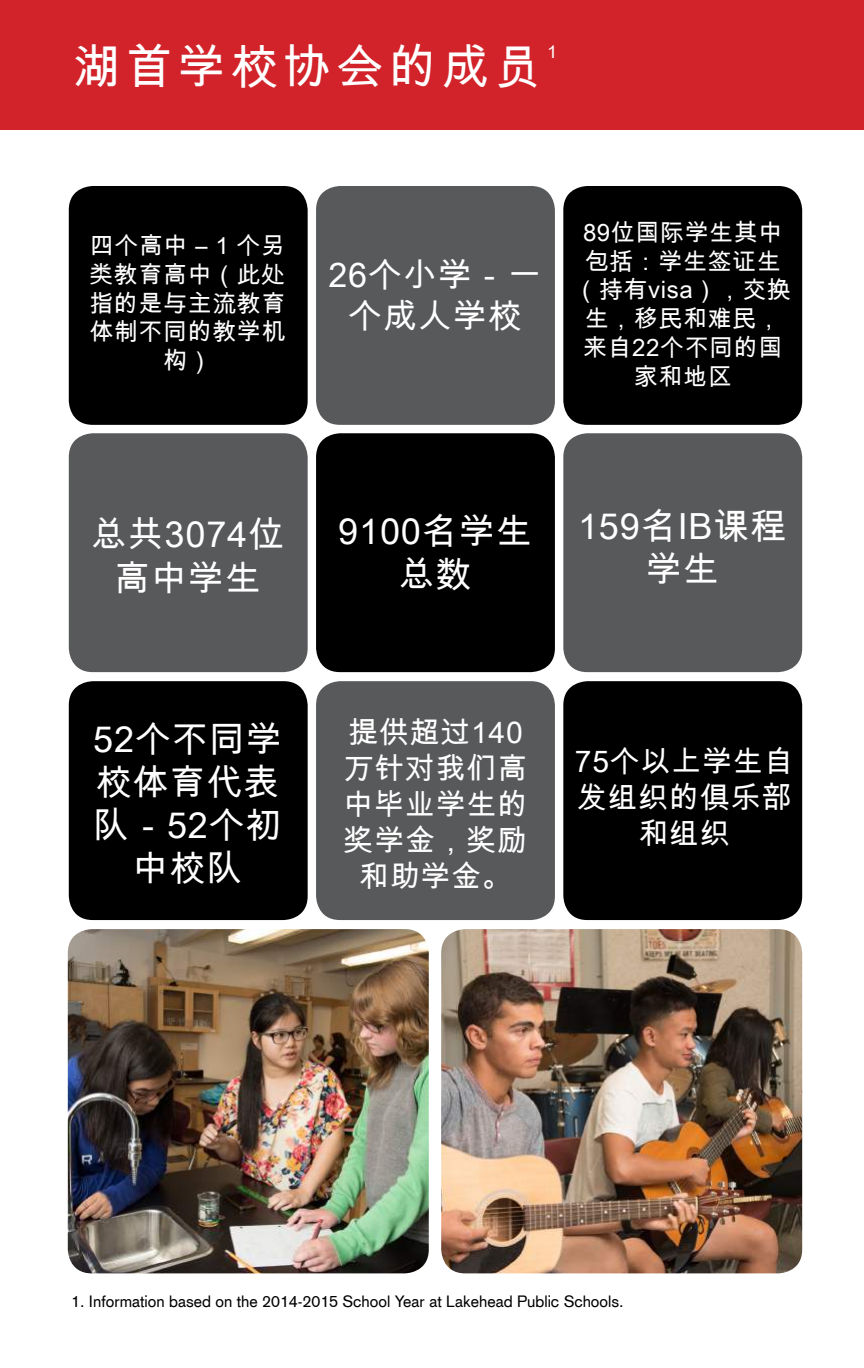
<style>
.page{position:relative;width:864px;height:1368px;background:#fff}
.page>*{position:absolute;margin:0;border:0;box-sizing:border-box;transform-origin:0 0}
.t1{font:48px "Arial Unicode MS";letter-spacing:.1em;color:#fff}
.t2{font:36px/43.2px "Arial Unicode MS";letter-spacing:.025em;color:#fff;text-align:center}
.t3{font:34px/40.8px "Arial Unicode MS";letter-spacing:.025em;color:#fff;text-align:center}
.t4{font:30px/36px "Arial Unicode MS";letter-spacing:.025em;color:#fff;text-align:center}
.t5{font:24px/28.8px "Arial Unicode MS";letter-spacing:.025em;color:#fff;text-align:center}
.t6{font:18px "Arial Unicode MS";color:#fff}
.t7{font:16px "Akzidenz Grotesk";color:#000}
</style>
<div class="page">
<div style="left:0;top:0;width:864px;height:130px;background:#d2232a"></div>
<div style="left:69px;top:186px;width:239px;height:239px;background:#000;border-radius:24px"></div>
<div style="left:69px;top:433px;width:239px;height:239px;background:#58595b;border-radius:24px"></div>
<div style="left:69px;top:681px;width:239px;height:239px;background:#000;border-radius:24px"></div>
<div style="left:316px;top:186px;width:239px;height:239px;background:#58595b;border-radius:24px"></div>
<div style="left:316px;top:433px;width:239px;height:239px;background:#000;border-radius:24px"></div>
<div style="left:316px;top:681px;width:239px;height:239px;background:#58595b;border-radius:24px"></div>
<div style="left:563px;top:186px;width:239px;height:239px;background:#000;border-radius:24px"></div>
<div style="left:563px;top:433px;width:239px;height:239px;background:#58595b;border-radius:24px"></div>
<div style="left:563px;top:681px;width:239px;height:239px;background:#000;border-radius:24px"></div>
<img style="left:68px;top:929px;width:361px;height:344px">
<img style="left:441px;top:929px;width:361px;height:344px">
<h1 class="t1" style="left:72px;top:32px;width:472px">湖首学校协会的成员</h1>
<p class="t6" style="left:547px;top:38px;width:12px">1</p>
<p class="t5" style="left:89px;top:231px;width:198px">四个高中 – 1 个另类教育高中（此处指的是与主流教育体制不同的教学机构）</p>
<h3 class="t3" style="left:329px;top:254px;width:214px">26个小学－一个成人学校</h3>
<p class="t5" style="left:574px;top:217px;width:218px">89位国际学生其中包括：学生签证生（持有visa），交换生，移民和难民，来自22个不同的国家和地区</p>
<h2 class="t2" style="left:91px;top:512px;width:195px">总共3074位高中学生</h2>
<h2 class="t2" style="left:338px;top:509px;width:195px">9100名学生总数</h2>
<h2 class="t2" style="left:578px;top:504px;width:210px">159名IB课程学生</h2>
<h2 class="t2" style="left:93px;top:717px;width:190px">52个不同学校体育代表队－52个初中校队</h2>
<p class="t4" style="left:344px;top:714px;width:185px">提供超过140万针对我们高中毕业学生的奖学金，奖励和助学金。</p>
<p class="t4" style="left:575px;top:742px;width:220px">75个以上学生自发组织的俱乐部和组织</p>
<p class="t7" style="left:71px;top:1291px;width:554px">1. Information based on the 2014-2015 School Year at Lakehead Public Schools.</p>
</div>
